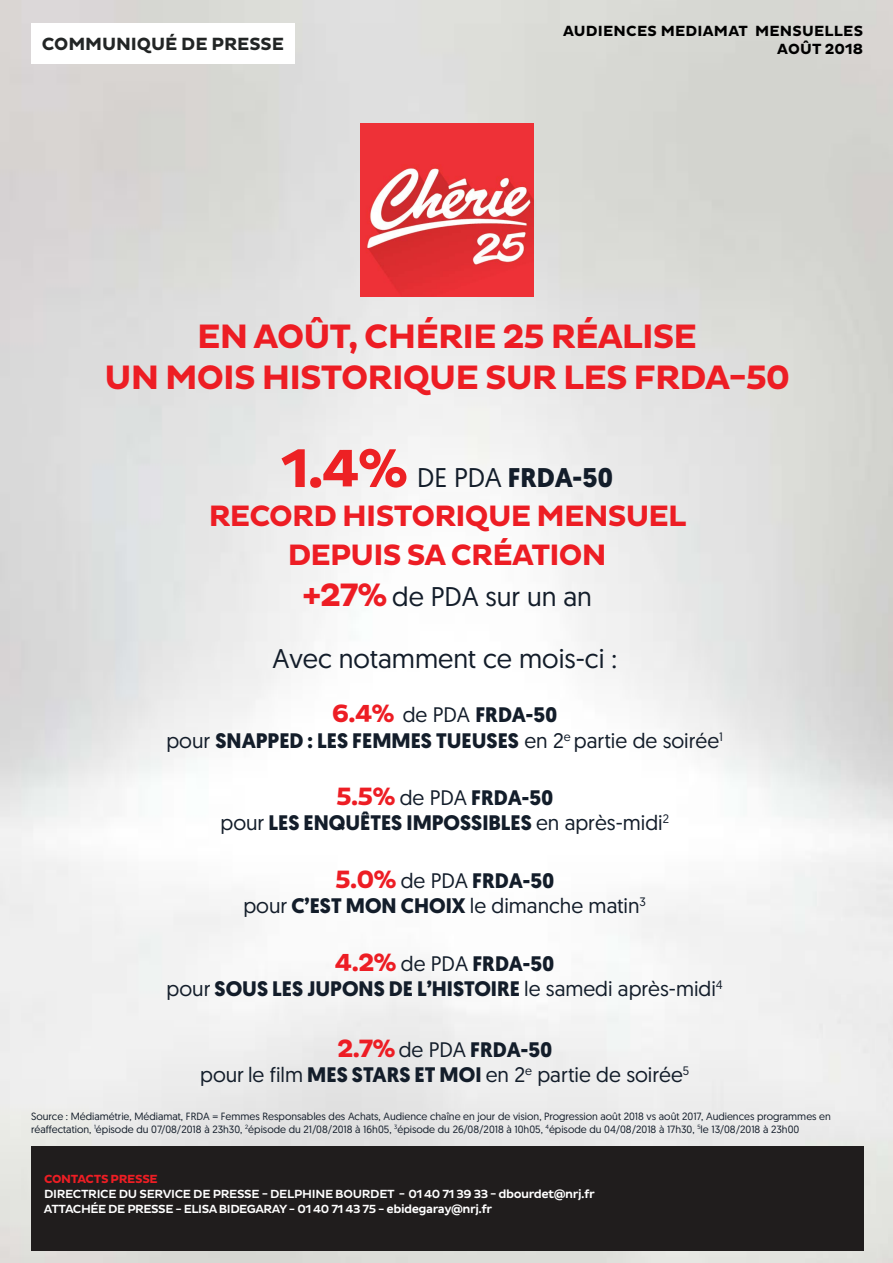
<style>
.page{position:relative;width:893px;height:1263px;background:#fff}
.page>*{position:absolute;margin:0;border:0;box-sizing:border-box;transform-origin:0 0}
.t1{font:700 34.5px/41.4px "Pluto Sans";letter-spacing:-.025em;color:#ed1d24}
.t2{font:700 30px/39px "Pluto Sans";letter-spacing:-.025em;color:#ed1d24}
.t3{font:27px "Geomanist";color:#131d2a}
.t4{font:700 27px "Geomanist";color:#131d2a}
.t5{font:700 21px/25.2px "Geomanist";color:#131d2a;text-align:center}
.t6{font:21px/25.2px "Geomanist";color:#131d2a;text-align:center}
.t7{font:700 18px "Pluto Sans";letter-spacing:-.005em;color:#222525}
.t8{font:700 15px "Pluto Sans";letter-spacing:.015em;color:#000}
.t9{font:500 12px/15px "Pluto Sans";letter-spacing:-.04em;color:#fff}
.t10{font:700 12px "Pluto Sans";letter-spacing:-.025em;color:#ed1d24}
.t11{font:10.5px/12.6px "Geomanist";color:#131d2a}
.s1{font-family:"Pluto Sans";font-size:55.5px;color:#ed2124}
.s2{font-weight:400}
.s3{font-family:"Pluto Sans";font-weight:700;font-size:33px;color:#ed1d24}
.s4{font-family:"Pluto Sans";font-size:25.5px;color:#ed1d24}
.s5{font-family:"Pluto Sans";font-weight:700;font-size:25.5px;color:#ed1d24}
.s6{font-weight:700}
</style>
<div class="page">
<img style="left:0;top:0;width:805px;height:1263px">
<img style="left:805px;top:0;width:88px;height:1263px">
<div style="left:31px;top:1146px;width:832px;height:104px;background:#201d1d"></div>
<div style="left:31px;top:23px;width:264px;height:41px;background:#fff"></div>
<img style="left:361px;top:123px;width:173px;height:173px">
<h3 class="t8" style="left:563px;top:23px;width:122px">AUDIENCES MEDI</h3>
<h3 class="t8" style="left:703px;top:23px;width:101px">AMAT MENSUE</h3>
<h3 class="t8" style="left:825px;top:23px;width:29px">LLES</h3>
<h3 class="t7" style="left:42px;top:34px;width:183px">COMMUNIQUÉ DE PRESSE</h3>
<h3 class="t8" style="left:777px;top:41px;width:87px">AOÛT 2018</h3>
<h1 class="t1" style="left:105px;top:316px;width:556px;text-indent:398px">25 RÉALISE<br>UN MOIS HISTORIQUE SUR</h1>
<h1 class="t1" style="left:197px;top:316px;width:82px">EN AOÛT</h1>
<h1 class="t1" style="left:348px;top:316px;width:109px">, CHÉRIE</h1>
<h1 class="t1" style="left:563px;top:358px;width:228px">LES FRDA-50</h1>
<h3 class="t4" style="left:281px;top:460px;width:334px"><span class="s1">1.4%</span> <span class="s2">DE PDA</span> FRDA-50</h3>
<h2 class="t2" style="left:288px;top:497px;width:397px;text-indent:-79px">RECORD HISTORIQUE M ENSUEL<br>DEPUIS</h2>
<h2 class="t2" style="left:407px;top:536px;width:201px">SA CRÉATION</h2>
<h3 class="t3" style="left:302px;top:579px;width:291px"><span class="s3">+27%</span> de PDA sur un an</h3>
<h3 class="t3" style="left:272px;top:641px;width:346px">Avec notamment ce mois-ci :</h3>
<h3 class="t5" style="left:166px;top:702px;width:558px"><span class="s4">6.4%</span> <span class="s2">de PDA</span> FRDA-50<br><span class="s2">pour</span> SNAPPED : LES FEMMES TUEUSES <span class="s2">en 2</span><sup>e</sup> <span class="s2">partie de soirée</span><sup>1</sup></h3>
<h3 class="t5" style="left:221px;top:785px;width:450px"><span class="s4">5.5%</span> <span class="s2">de PDA</span> FRDA-50<br><span class="s2">pour</span> LES ENQUÊTES IMPOSSIBLES <span class="s2">en après-midi</span><sup>2</sup></h3>
<h3 class="t6" style="left:243px;top:867px;width:404px"><span class="s5">5.0%</span> de PDA <span class="s6">FRDA-50<br></span>pour <span class="s6">C’EST MON CHOIX</span> le dimanche matin<sup>3</sup></h3>
<h3 class="t5" style="left:167px;top:951px;width:558px"><span class="s4">4.2%</span> <span class="s2">de PDA</span> FRDA-50<br><span class="s2">pour</span> SOUS LES JUPONS DE L’HISTOIRE <span class="s2">le samedi après-midi</span><sup>4</sup></h3>
<h3 class="t6" style="left:200px;top:1036px;width:491px"><span class="s5">2.7%</span>de PDA <span class="s6">FRDA-50<br></span>pour le film <span class="s6">MES STARS ET MOI</span> en 2<sup>e</sup> partie de soirée<sup>5</sup></h3>
<p class="t11" style="left:31px;top:1110px;width:801px">Source : Médiamétrie, Médiamat, FRDA = Femmes Responsables des Achats, Audience chaîne en jour de vision, Progression août 2018 vs août 2017, Audiences programmes en réaffectation, <sup>1</sup>épisode du 07/08/2018 à 23h30, <sup>2</sup>épisode du 21/08/2018 à 16h05, <sup>3</sup>épisode du 26/08/2018 à 10h05, <sup>4</sup>épisode du 04/08/2018 à 17h30, <sup>5</sup>le 13/08/2018 à 23h00</p>
<p class="t10" style="left:44px;top:1172px;width:115px">CONTACTS PRESSE</p>
<p class="t9" style="left:44px;top:1186px;width:552px">DIRECTRICE DU SERVICE DE PRESSE - DELPHINE BOURDET - 01 40 71 39 33 - dbourdet@nrj.fr<br>ATTACHÉE DE PRESSE - ELISA BIDEGARAY - 01 40 71 43 75 - ebidegaray@nrj.fr</p>
</div>
